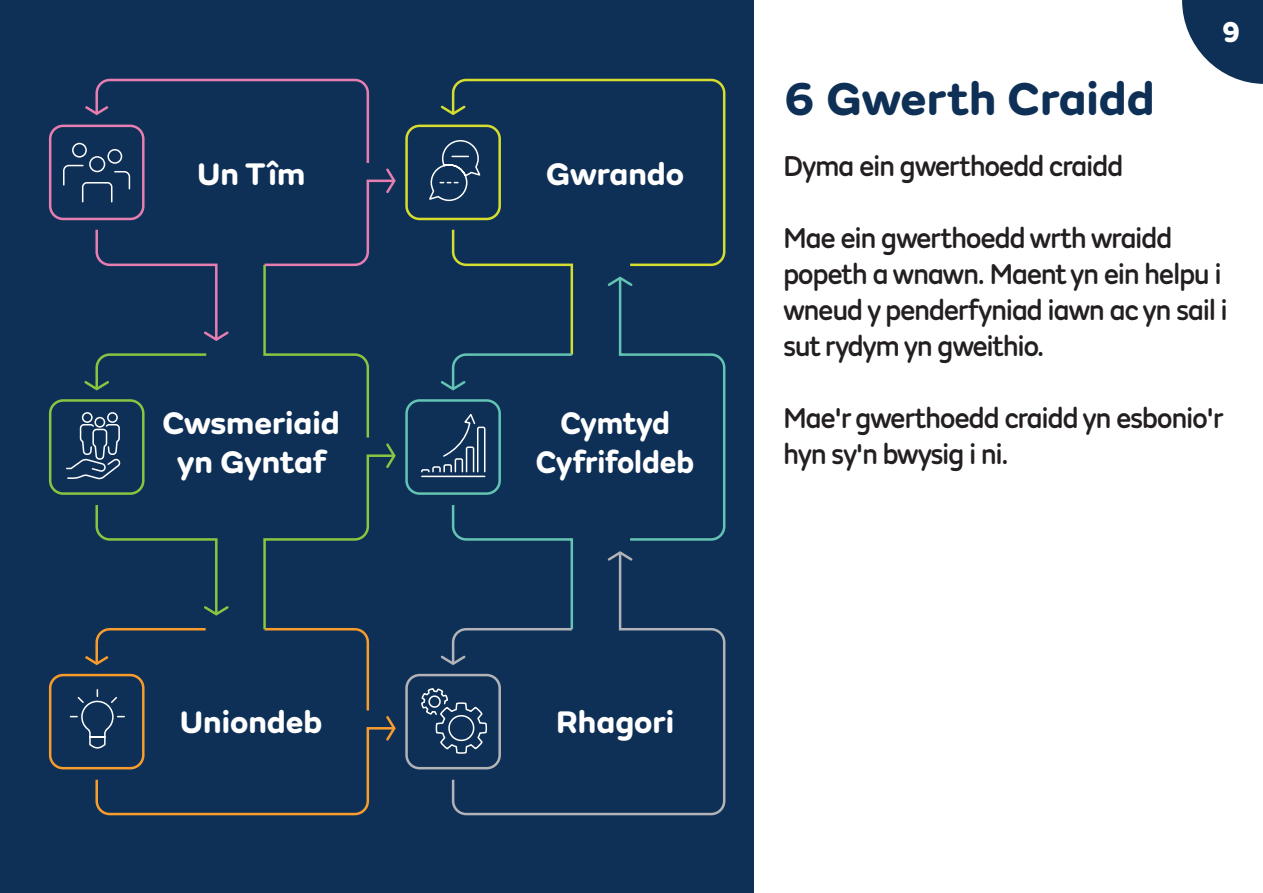
<style>
.page{position:relative;width:1263px;height:893px;background:#fff}
.page>*{position:absolute;margin:0;border:0;box-sizing:border-box;transform-origin:0 0}
.t1{font:700 48px "FS Aldrin";color:#0f3056}
.t2{font:700 32.55px/39.2px "FS Aldrin";color:#fff;text-align:center}
.t3{font:700 32.55px/39.2px "FS Aldrin";color:#fff;text-align:center;scale:.94 1}
.t4{font:500 30px/36px "FS Aldrin";letter-spacing:-.03em;color:#231f20;scale:.91 1}
.t5{font:800 30px "FS Aldrin";color:#fff;scale:.91 1}
</style>
<div class="page">
<div style="left:0;top:0;width:753px;height:893px;background:#0f3056"></div>
<svg style="left:1182px;top:0;width:81px;height:84px"></svg>
<div style="left:49px;top:399px;width:96px;height:96px;border:3px solid #89c541;border-radius:13px"></div>
<div style="left:49px;top:125px;width:96px;height:95px;border:3px solid #e67eb2;border-radius:13px"></div>
<svg style="left:451px;top:78px;width:275px;height:274px"></svg>
<svg style="left:94px;top:342px;width:275px;height:69px"></svg>
<svg style="left:440px;top:103px;width:28px;height:14px"></svg>
<svg style="left:84px;top:379px;width:27px;height:13px"></svg>
<svg style="left:605px;top:275px;width:121px;height:266px"></svg>
<svg style="left:451px;top:551px;width:275px;height:265px"></svg>
<svg style="left:62px;top:78px;width:334px;height:264px"></svg>
<div style="left:405px;top:125px;width:96px;height:95px;border:3px solid #d5dd2e;border-radius:13px"></div>
<svg style="left:429px;top:139px;width:52px;height:63px"></svg>
<div style="left:405px;top:399px;width:96px;height:96px;border:3px solid #63c4b3;border-radius:13px"></div>
<svg style="left:420px;top:352px;width:154px;height:315px"></svg>
<div style="left:49px;top:674px;width:96px;height:95px;border:3px solid #f89c2d;border-radius:13px"></div>
<svg style="left:65px;top:411px;width:331px;height:405px"></svg>
<div style="left:405px;top:674px;width:96px;height:95px;border:3px solid #b2b3b7;border-radius:13px"></div>
<svg style="left:421px;top:687px;width:67px;height:67px"></svg>
<p class="t2" style="left:197px;top:154px;width:110px">Un Tîm</p>
<p class="t2" style="left:546px;top:154px;width:140px">Gwrando</p>
<p class="t2" style="left:162px;top:403px;width:179px">Cwsmeriaid yn Gyntaf</p>
<p class="t3" style="left:536px;top:403px;width:170px">Cymtyd<br>Cyfrifoldeb</p>
<h1 class="t1" style="left:783px;top:67px;width:373px">6 Gwerth Craidd</h1>
<p class="t4" style="left:783px;top:148px;width:375px">Dyma ein gwerthoedd craidd</p>
<p class="t5" style="left:1222px;top:12px;width:22px">9</p>
<p class="t4" style="left:783px;top:220px;width:490px">Mae ein gwerthoedd wrth wraidd popeth a wnawn. Maent yn ein helpu i wneud y penderfyniad iawn ac yn sail i sut rydym yn gweithio.</p>
<p class="t4" style="left:783px;top:400px;width:485px">Mae'r gwerthoedd craidd yn esbonio'r hyn sy'n bwysig i ni.</p>
<p class="t2" style="left:180px;top:702px;width:144px">Uniondeb</p>
<p class="t2" style="left:556px;top:702px;width:120px">Rhagori</p>
</div>
